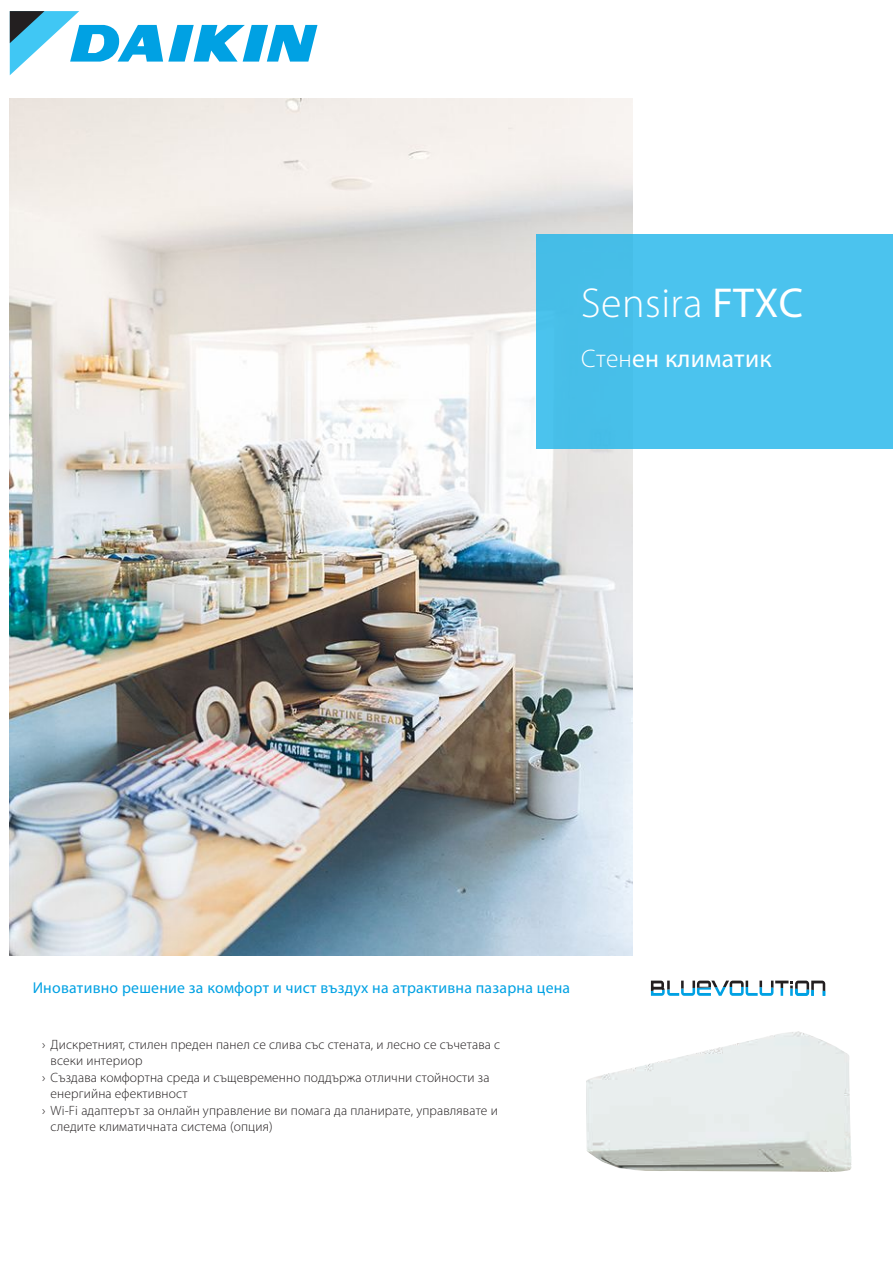
<style>
.page{position:relative;width:893px;height:1263px;background:#fff}
.page>*{position:absolute;margin:0;border:0;box-sizing:border-box;transform-origin:0 0}
.t1{font:300 42px "Myriad Pro";letter-spacing:.01em;color:#fff}
.t2{font:25.5px "Myriad Pro";letter-spacing:.01em;color:#fff}
.t3{font:15.75px "Myriad Pro";letter-spacing:.015em;color:#00a1e3}
.t4{font:300 13.5px "Myriad Pro";letter-spacing:.01em;color:#231f20}
.s1{font-weight:400}
.s2{font-weight:300}
</style>
<div class="page">
<img style="left:10px;top:98px;width:622px;height:858px">
<svg style="left:10px;top:11px;width:307px;height:64px"></svg>
<div style="left:536px;top:234px;width:357px;height:215px;background:#4bc3ee"></div>
<svg style="left:651px;top:980px;width:174px;height:16px"></svg>
<img style="left:586px;top:1031px;width:266px;height:141px">
<h1 class="t1" style="left:581px;top:280px;width:223px">Sensira <span class="s1">FTXC</span></h1>
<h2 class="t2" style="left:581px;top:343px;width:192px"><span class="s2">Стен</span>ен климатик</h2>
<p class="t3" style="left:33px;top:978px;width:539px">Иновативно решение за комфорт и чист въздух на атрактивна пазарна цена</p>
<p class="t4" style="left:42px;top:1037px;width:460px">› Дискретният, стилен преден панел се слива със стената, и лесно се съчетава с</p>
<p class="t4" style="left:51px;top:1053px;width:93px">всеки интериор</p>
<p class="t4" style="left:42px;top:1070px;width:449px">› Създава комфортна среда и същевременно поддържа отлични стойности за</p>
<p class="t4" style="left:51px;top:1086px;width:138px">енергийна ефективност</p>
<p class="t4" style="left:42px;top:1102px;width:457px">› Wi-Fi адаптерът за онлайн управление ви помага да планирате, управлявате и</p>
<p class="t4" style="left:51px;top:1119px;width:224px">следите климатичната система (опция)</p>
</div>
